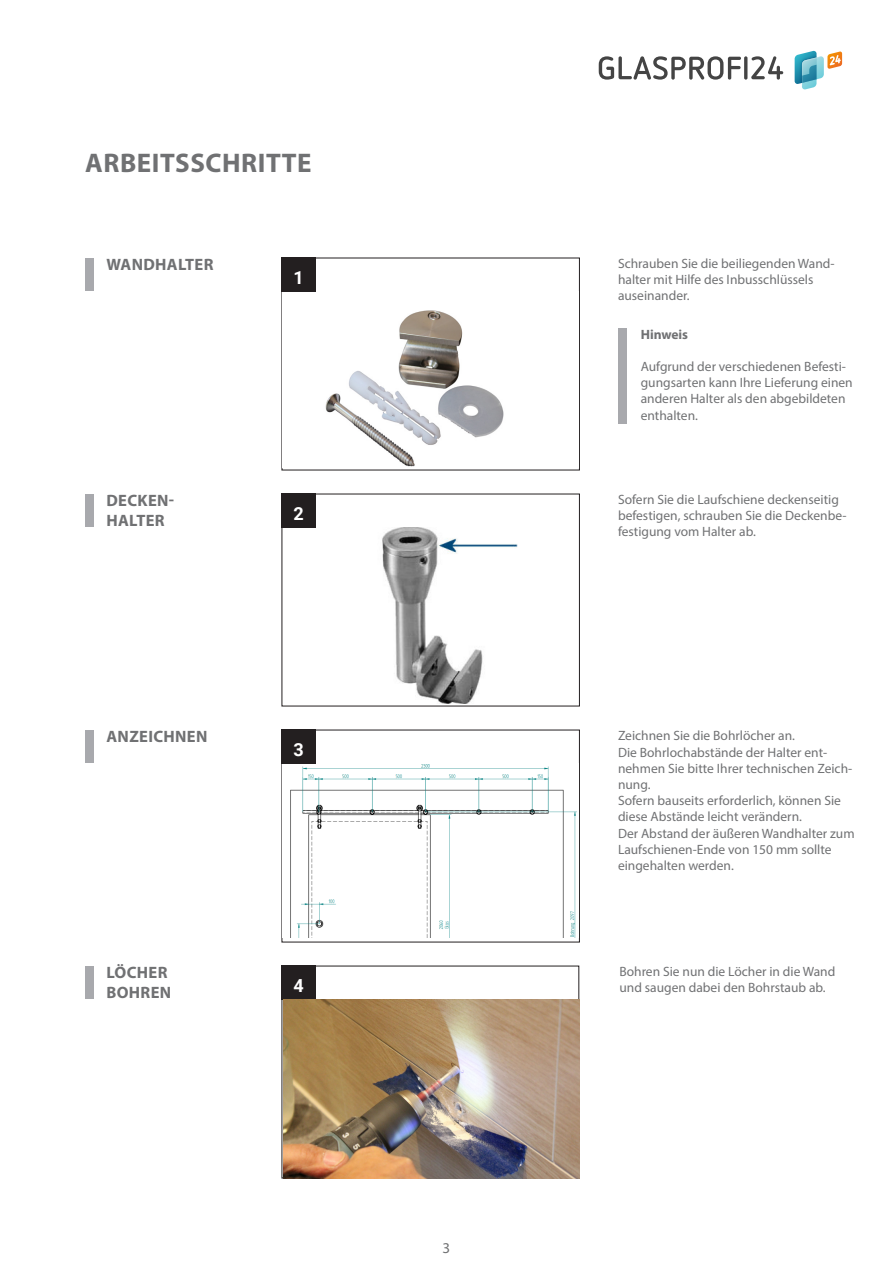
<style>
.page{position:relative;width:893px;height:1263px;background:#fff}
.page>*{position:absolute;margin:0;border:0;box-sizing:border-box;transform-origin:0 0}
.Headline_Myriad{font:700 27px "Myriad Pro";letter-spacing:.02em;color:#707173}
.Bildbeschreibung_Subhead{font:700 18px "Roboto";color:#fff}
.Kapitel_Myriad{font:700 16.5px/19.8px "Myriad Pro";letter-spacing:.02em;color:#707173}
.t1{font:15px "Myriad Pro";color:#707173}
.Copy_Myriad{font:13.5px/16.2px "Myriad Pro";color:#707173}
.Copy_Myriad-2{font:700 13.5px "Myriad Pro";color:#707173}
</style>
<div class="page">
<svg style="left:795px;top:51px;width:47px;height:38px"></svg>
<svg style="left:599px;top:56px;width:184px;height:24px"></svg>
<img style="left:382px;top:528px;width:136px;height:175px">
<img style="left:290px;top:764px;width:287px;height:174px">
<img style="left:325px;top:310px;width:179px;height:157px">
<div style="left:282px;top:258px;width:34px;height:34px;background:#231f20"></div>
<div style="left:282px;top:494px;width:34px;height:34px;background:#231f20"></div>
<div style="left:282px;top:730px;width:34px;height:34px;background:#231f20"></div>
<div style="left:282px;top:966px;width:34px;height:34px;background:#231f20"></div>
<div style="left:85px;top:258px;width:9px;height:32px;background:#a8a9ad"></div>
<div style="left:85px;top:494px;width:9px;height:32px;background:#a8a9ad"></div>
<div style="left:85px;top:730px;width:9px;height:32px;background:#a8a9ad"></div>
<div style="left:85px;top:966px;width:9px;height:32px;background:#a8a9ad"></div>
<img style="left:284px;top:1000px;width:296px;height:178px">
<div style="left:618px;top:328px;width:8px;height:96px;background:#a8a9ad"></div>
<p class="Headline_Myriad" style="left:85px;top:145px;width:228px">ARBEITSSCHRITTE</p>
<p class="Kapitel_Myriad" style="left:106px;top:254px;width:108px">WANDHALTER</p>
<p class="Bildbeschreibung_Subhead" style="left:293px;top:265px;width:12px">1</p>
<p class="Kapitel_Myriad" style="left:106px;top:490px;width:69px">DECKEN-<br>HALTER</p>
<p class="Kapitel_Myriad" style="left:106px;top:726px;width:102px">ANZEICHNEN</p>
<p class="Kapitel_Myriad" style="left:106px;top:962px;width:66px">LÖCHER<br>BOHREN</p>
<p class="Bildbeschreibung_Subhead" style="left:293px;top:501px;width:12px">2</p>
<p class="Bildbeschreibung_Subhead" style="left:293px;top:737px;width:12px">3</p>
<p class="Bildbeschreibung_Subhead" style="left:293px;top:973px;width:12px">4</p>
<p class="t1" style="left:443px;top:1239px;width:9px">3</p>
<p class="Copy_Myriad" style="left:618px;top:255px;width:218px">Schrauben Sie die beiliegenden Wand&shy;halter mit Hilfe des Inbusschlüssels auseinander.</p>
<p class="Copy_Myriad-2" style="left:641px;top:325px;width:49px">Hinweis</p>
<p class="Copy_Myriad" style="left:641px;top:358px;width:214px">Aufgrund der verschiedenen Befesti&shy;gungsarten kann Ihre Lieferung einen anderen Halter als den abgebildeten enthalten.</p>
<p class="Copy_Myriad" style="left:618px;top:491px;width:230px">Sofern Sie die Laufschiene deckenseitig befestigen, schrauben Sie die Deckenbe&shy;festigung vom Halter ab.</p>
<p class="Copy_Myriad" style="left:618px;top:728px;width:236px">Zeichnen Sie die Bohrlöcher an.<br>Die Bohrlochabstände der Halter ent&shy;nehmen Sie bitte Ihrer technischen Zeich&shy;nung.</p>
<p class="Copy_Myriad" style="left:618px;top:792px;width:224px">Sofern bauseits erforderlich, können Sie diese Abstände leicht verändern.</p>
<p class="Copy_Myriad" style="left:618px;top:825px;width:238px">Der Abstand der äußeren Wandhalter zum<br>Laufschienen-Ende von 150 mm sollte eingehalten werden.</p>
<p class="Copy_Myriad" style="left:619px;top:963px;width:217px">Bohren Sie nun die Löcher in die Wand und saugen dabei den Bohrstaub ab.</p>
</div>
